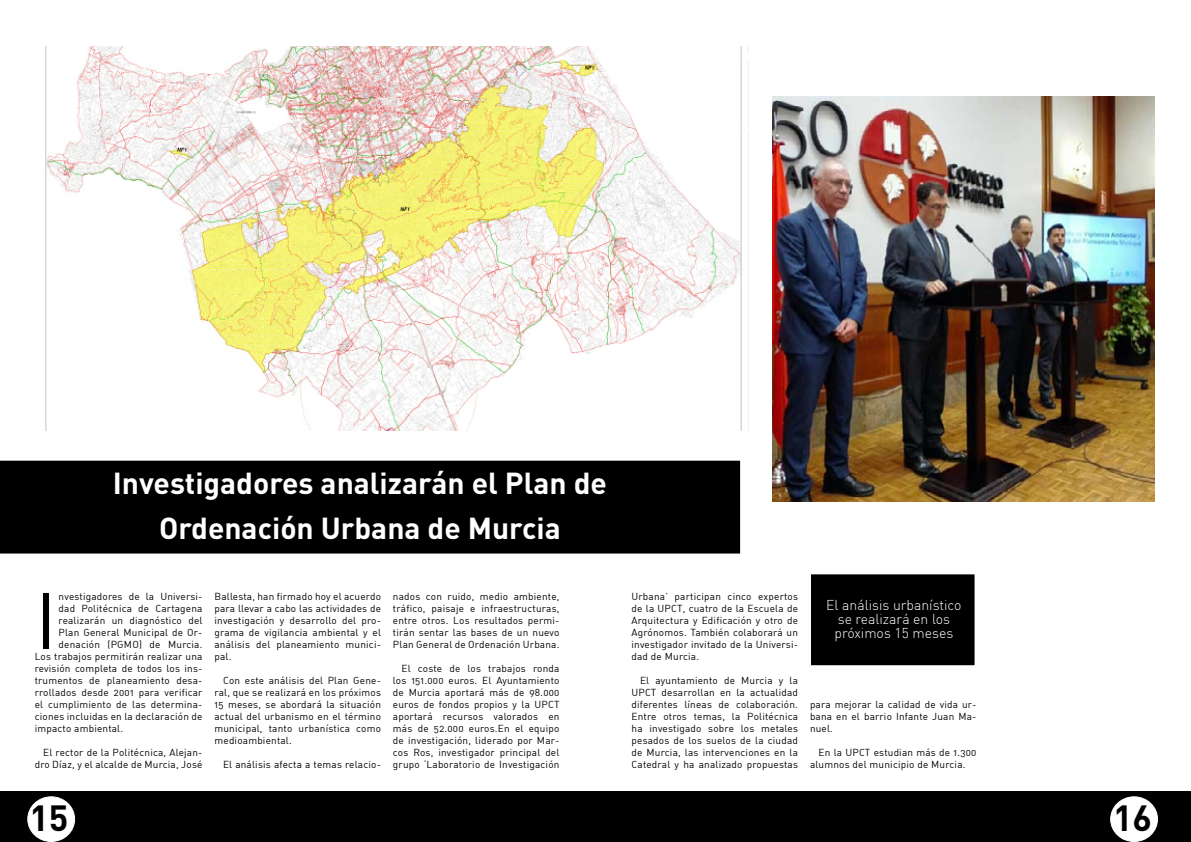
<style>
.page{position:relative;width:1191px;height:842px;background:#fff}
.page>*{position:absolute;margin:0;border:0;box-sizing:border-box;transform-origin:0 0}
.t1{font:77.4px "DIN Regular Alternate";color:#000}
.t2{font:700 36px "DIN Pro";color:#000}
.t3{font:700 30px/44.7px "DIN Pro";color:#fff;text-align:center}
.t4{font:300 14px/14px "DIN";color:#fff;text-align:center}
.t5{font:10px/12px "DIN Regular Alternate";letter-spacing:.02em;color:#000;text-align:justify}
</style>
<div class="page">
<div style="left:0;top:792px;width:1190px;height:50px;background:#000"></div>
<div style="left:28px;top:797px;width:47px;height:44px;background:#fff;border-radius:50%"></div>
<div style="left:27px;top:796px;width:48px;height:46px;border:1px solid #fff;border-radius:50%"></div>
<div style="left:1110px;top:797px;width:47px;height:44px;background:#fff;border-radius:50%"></div>
<div style="left:1110px;top:796px;width:48px;height:46px;border:1px solid #fff;border-radius:50%"></div>
<img style="left:45px;top:47px;width:697px;height:384px">
<div style="left:0;top:461px;width:739px;height:92px;background:#000"></div>
<img style="left:772px;top:96px;width:383px;height:405px">
<div style="left:810px;top:574px;width:165px;height:92px;background:#000"></div>
<div style="left:810px;top:573px;width:165px;height:93px;border:1px solid #fff"></div>
<h3 class="t3" style="left:113px;top:457px;width:496px">Investigadores analizarán el Plan de<br>Ordenación Urbana de Murcia</h3>
<h1 class="t1" style="left:35px;top:572px;width:23px">I</h1>
<p class="t5" style="left:59px;top:590px;width:145px">nvestigadores de la Universi-</p>
<p class="t5" style="left:59px;top:602px;width:145px">dad Politécnica de Cartagena</p>
<p class="t5" style="left:59px;top:614px;width:145px">realizarán un diagnóstico del</p>
<p class="t5" style="left:59px;top:626px;width:145px">Plan General Municipal de Or-</p>
<p class="t5" style="left:59px;top:638px;width:145px">denación (PGMO) de Murcia.</p>
<p class="t5" style="left:35px;top:650px;width:169px">Los trabajos permitirán realizar una</p>
<p class="t5" style="left:35px;top:662px;width:169px">revisión completa de todos los ins-</p>
<p class="t5" style="left:35px;top:674px;width:169px">trumentos de planeamiento desa-</p>
<p class="t5" style="left:35px;top:686px;width:169px">rrollados desde 2001 para verificar</p>
<p class="t5" style="left:35px;top:698px;width:169px">el cumplimiento de las determina-</p>
<p class="t5" style="left:35px;top:710px;width:169px">ciones incluidas en la declaración de</p>
<p class="t5" style="left:35px;top:722px;width:90px">impacto ambiental.</p>
<p class="t5" style="left:35px;top:746px;width:169px;text-align:right">El rector de la Politécnica, Alejan&shy;dro Díaz, y el alcalde de Murcia, José</p>
<p class="t5" style="left:214px;top:590px;width:168px">Ballesta, han firmado hoy el acuerdo para llevar a cabo las actividades de investigación y desarrollo del pro&shy;grama de vigilancia ambiental y el análisis del planeamiento munici&shy;pal.</p>
<p class="t5" style="left:214px;top:674px;width:168px;text-indent:8px">Con este análisis del Plan Gene&shy;ral, que se realizará en los próximos 15 meses, se abordará la situación actual del urbanismo en el término municipal, tanto urbanística como medioambiental.</p>
<p class="t5" style="left:223px;top:758px;width:159px">El análisis afecta a temas relacio-</p>
<p class="t5" style="left:393px;top:590px;width:168px">nados con ruido, medio ambiente, tráfico, paisaje e infraestructuras, entre otros. Los resultados permi&shy;tirán sentar las bases de un nuevo Plan General de Ordenación Urbana.</p>
<p class="t5" style="left:393px;top:662px;width:168px;text-indent:8px">El coste de los trabajos ronda los 151.000 euros. El Ayuntamiento de Murcia aportará más de 98.000 euros de fondos propios y la UPCT aportará recursos valorados en más de 52.000 euros.En el equipo de investigación, liderado por Mar&shy;cos Ros, investigador principal del grupo ‘Laboratorio de Investigación</p>
<p class="t5" style="left:631px;top:590px;width:168px">Urbana’ participan cinco expertos de la UPCT, cuatro de la Escuela de Arquitectura y Edificación y otro de Agrónomos. También colaborará un investigador invitado de la Universi&shy;dad de Murcia.</p>
<p class="t5" style="left:631px;top:674px;width:168px;text-indent:8px">El ayuntamiento de Murcia y la UPCT desarrollan en la actualidad diferentes líneas de colaboración.<br>Entre otros temas, la Politécnica ha investigado sobre los metales pesados de los suelos de la ciudad de Murcia, las intervenciones en la Catedral y ha analizado propuestas</p>
<h3 class="t4" style="left:826px;top:598px;width:137px">El análisis urbanístico se realizará en los próximos 15 meses</h3>
<p class="t5" style="left:810px;top:698px;width:168px">para mejorar la calidad de vida ur&shy;bana en el barrio Infante Juan Ma&shy;nuel.</p>
<p class="t5" style="left:810px;top:746px;width:168px;text-indent:8px">En la UPCT estudian más de 1.300 alumnos del municipio de Murcia.</p>
<h2 class="t2" style="left:29px;top:788px;width:41px">15</h2>
<h2 class="t2" style="left:1113px;top:788px;width:41px">16</h2>
</div>
